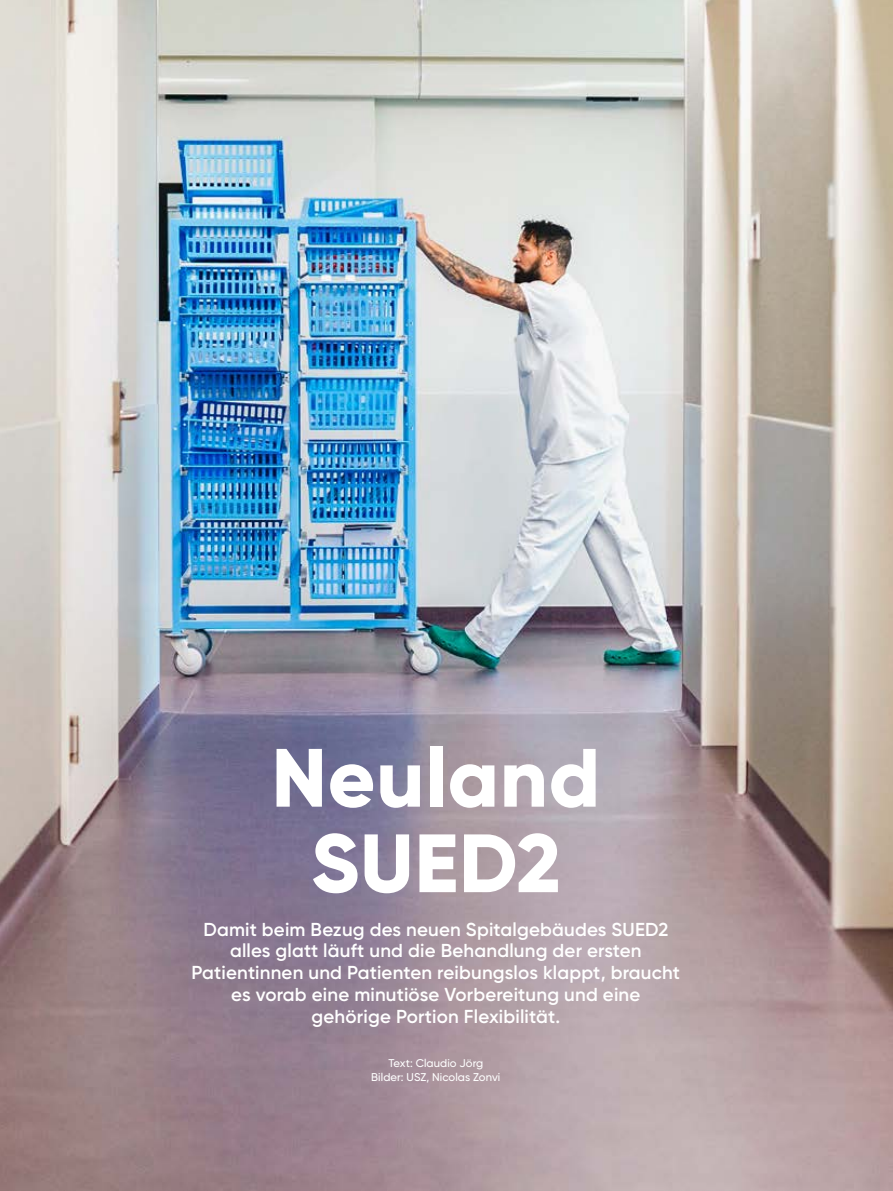
<style>
.page{position:relative;width:893px;height:1191px;background:#fff}
.page>*{position:absolute;margin:0;border:0;box-sizing:border-box;transform-origin:0 0}
.t1{font:800 82.5px/85.5px "USZ Gilroy";letter-spacing:.01em;color:#fff;text-align:center}
.t2{font:600 18.75px/21.8px "USZ Gilroy";letter-spacing:.01em;color:#fff;text-align:center}
.t3{font:500 11.25px/14.2px "USZ Gilroy";letter-spacing:.005em;color:#fff;text-align:center}
</style>
<div class="page">
<img style="left:0;top:0;width:893px;height:1191px">
<h1 class="t1" style="left:272px;top:734px;width:330px">Neuland<br>SUED2</h1>
<p class="t2" style="left:192px;top:918px;width:490px">Damit beim Bezug des neuen Spitalgebäudes SUED2 alles glatt läuft und die Behandlung der ersten Patientinnen und Patienten reibungslos klappt, braucht es vorab eine minutiöse Vorbereitung und eine gehörige Portion Flexibilität.</p>
<p class="t3" style="left:371px;top:1055px;width:131px">Text: Claudio Jörg<br>Bilder: USZ, Nicolas Zonvi</p>
</div>
